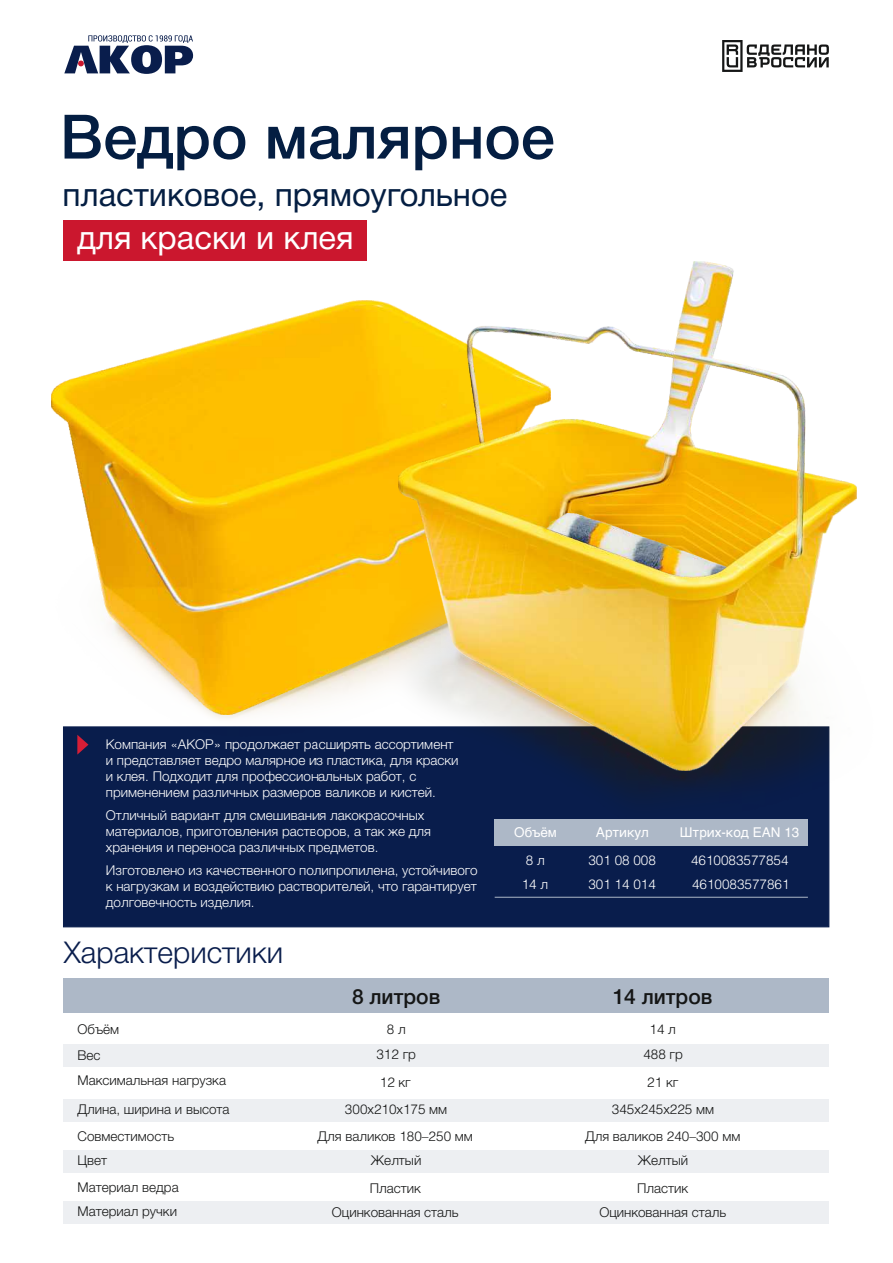
<style>
.page{position:relative;width:893px;height:1263px;background:#fff}
.page>*{position:absolute;margin:0;border:0;box-sizing:border-box;transform-origin:0 0}
.t1{font:500 61.5px "Helvetica Neue Cyr";color:#041e42}
.t2{font:32.7px "Helvetica Neue Cyr";color:#041e42}
.t3{font:32.7px "Helvetica Neue Cyr";color:#fff}
.t4{font:300 30px "Helvetica";color:#091d4c}
.t5{font:500 21px "Helvetica Neue Cyr";color:#151616}
.t6{font:300 13.5px/16.2px "Helvetica";color:#fff}
.t7{font:300 13.5px/26.8px "Helvetica";color:#151616}
.t8{font:13.5px "Helvetica";color:#fff}
</style>
<div class="page">
<div style="left:63px;top:220px;width:304px;height:40px;background:#cb172e"></div>
<div style="left:63px;top:744px;width:766px;height:183px;background:#091d4c"></div>
<svg style="left:64px;top:35px;width:129px;height:39px"></svg>
<img style="left:63px;top:715px;width:252px;height:29px">
<img style="left:52px;top:300px;width:347px;height:415px">
<img style="left:315px;top:480px;width:542px;height:366px">
<img style="left:399px;top:262px;width:457px;height:509px">
<img style="left:540px;top:507px;width:49px;height:7px">
<img style="left:531px;top:514px;width:249px;height:148px">
<div style="left:495px;top:819px;width:313px;height:27px;background:#adb8c7"></div>
<hr style="left:495px;top:897px;width:313px;height:1px;background:#adb8c7">
<svg style="left:77px;top:735px;width:11px;height:20px"></svg>
<svg style="left:722px;top:40px;width:107px;height:32px"></svg>
<div style="left:63px;top:978px;width:766px;height:35px;background:#adb8c7"></div>
<div style="left:63px;top:1044px;width:766px;height:23px;background:#edeff2"></div>
<div style="left:63px;top:1099px;width:766px;height:22px;background:#edeff2"></div>
<div style="left:63px;top:1150px;width:766px;height:22px;background:#edeff2"></div>
<div style="left:63px;top:1201px;width:766px;height:23px;background:#edeff2"></div>
<h1 class="t1" style="left:60px;top:115px;width:496px">Ведро малярное</h1>
<h2 class="t2" style="left:62px;top:182px;width:446px">пластиковое, прямоугольное</h2>
<h2 class="t3" style="left:77px;top:225px;width:278px">для краски и клея</h2>
<p class="t6" style="left:106px;top:737px;width:354px">Компания «АКОР» продолжает расширять ассортимент и представляет ведро малярное из пластика, для краски и клея. Подходит для профессиональных работ, с применением различных размеров валиков и кистей.</p>
<p class="t6" style="left:106px;top:808px;width:327px">Отличный вариант для смешивания лакокрасочных материалов, приготовления растворов, а так же для хранения и переноса различных предметов.</p>
<p class="t6" style="left:106px;top:863px;width:373px;text-align:justify">Изготовлено из качественного полипропилена, устойчивого к нагрузкам и воздействию растворителей, что гарантирует долговечность изделия.</p>
<h3 class="t4" style="left:64px;top:941px;width:221px">Характеристики</h3>
<p class="t7" style="left:78px;top:1017px;width:43px">Объём</p>
<p class="t7" style="left:78px;top:1044px;width:150px;line-height:24.9px">Вес<br>Максимальная нагрузка</p>
<p class="t7" style="left:78px;top:1097px;width:154px">Длина, ширина и высота<br>Совместимость</p>
<h3 class="t5" style="left:352px;top:989px;width:90px">8 литров</h3>
<p class="t7" style="left:376px;top:1018px;width:41px;line-height:25px;text-align:center">8 л<br>312 гр</p>
<p class="t7" style="left:380px;top:1070px;width:32px">12 кг</p>
<p class="t7" style="left:318px;top:1097px;width:157px;text-align:center">300х210х175 мм<br>Для валиков 180–250 мм</p>
<p class="t8" style="left:514px;top:827px;width:44px">Объём</p>
<p class="t6" style="left:522px;top:849px;width:28px;line-height:24.8px;text-align:center">8 л<br>14 л</p>
<p class="t8" style="left:596px;top:827px;width:55px">Артикул</p>
<p class="t8" style="left:680px;top:827px;width:121px">Штрих-код EAN 13</p>
<p class="t6" style="left:588px;top:849px;width:69px;line-height:24.8px">301 08 008<br>301 14 014</p>
<p class="t6" style="left:691px;top:849px;width:100px;line-height:24.8px">4610083577854<br>4610083577861</p>
<h3 class="t5" style="left:612px;top:989px;width:102px">14 литров</h3>
<p class="t7" style="left:643px;top:1018px;width:41px;line-height:25px;text-align:center">14 л<br>488 гр</p>
<p class="t7" style="left:647px;top:1070px;width:32px">21 кг</p>
<p class="t7" style="left:585px;top:1097px;width:157px;text-align:center">345х245х225 мм<br>Для валиков 240–300 мм</p>
<p class="t7" style="left:370px;top:1147px;width:53px;line-height:28.8px">Желтый<br>Пластик</p>
<p class="t7" style="left:637px;top:1147px;width:53px;line-height:28.8px">Желтый<br>Пластик</p>
<p class="t7" style="left:78px;top:1147px;width:103px;line-height:27.6px">Цвет<br>Материал ведра</p>
<p class="t7" style="left:78px;top:1199px;width:101px">Материал ручки</p>
<p class="t7" style="left:332px;top:1200px;width:128px">Оцинкованная сталь</p>
<p class="t7" style="left:599px;top:1200px;width:128px">Оцинкованная сталь</p>
</div>
